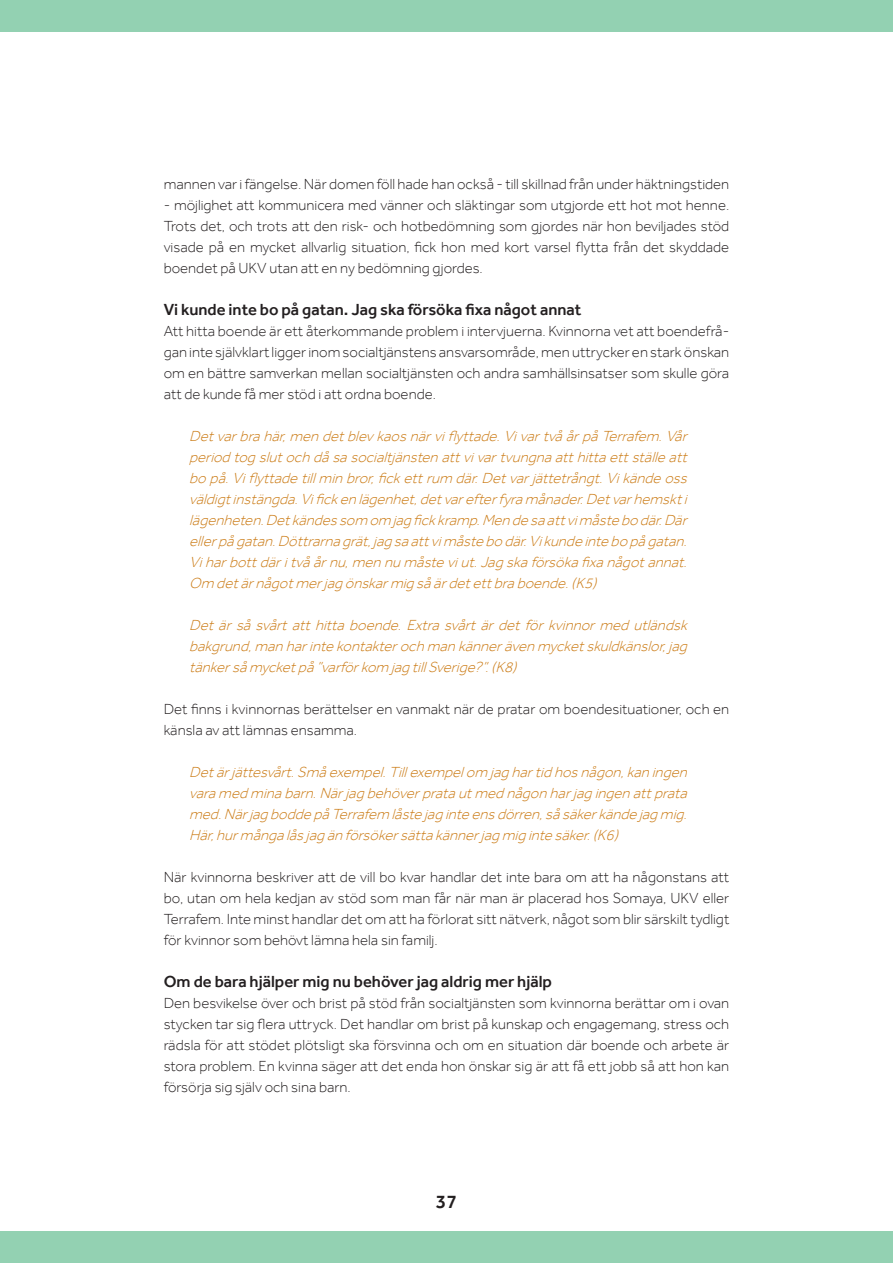
<style>
.page{position:relative;width:893px;height:1263px;background:#fff}
.page>*{position:absolute;margin:0;border:0;box-sizing:border-box;transform-origin:0 0}
.t1{font:500 19.5px "Effra";color:#231f20}
.t2{font:500 16.5px "Effra";color:#231f20}
.t3{font:300 15px/21px "Effra";color:#231f20;text-align:justify}
.t4{font:italic 300 15px/21px "Effra";color:#cb7b15;text-align:justify}
</style>
<div class="page">
<div style="left:0;top:0;width:893px;height:32px;background:#93d1b2"></div>
<div style="left:0;top:1231px;width:893px;height:32px;background:#93d1b2"></div>
<p class="t3" style="left:164px;top:173px;width:567px">mannen var i fängelse. När domen föll hade han också - till skillnad från under häktningstiden</p>
<p class="t3" style="left:164px;top:194px;width:567px">- möjlighet att kommunicera med vänner och släktingar som utgjorde ett hot mot henne.<br>Trots det, och trots att den risk- och hotbedömning som gjordes när hon beviljades stöd visade på en mycket allvarlig situation, fick hon med kort varsel flytta från det skyddade boendet på UKV utan att en ny bedömning gjordes.</p>
<p class="t2" style="left:164px;top:299px;width:419px">Vi kunde inte bo på gatan. Jag ska försöka fixa något annat</p>
<p class="t3" style="left:164px;top:320px;width:567px">Att hitta boende är ett återkommande problem i intervjuerna. Kvinnorna vet att boendefrå&shy;gan inte självklart ligger inom socialtjänstens ansvarsområde, men uttrycker en stark önskan om en bättre samverkan mellan socialtjänsten och andra samhällsinsatser som skulle göra att de kunde få mer stöd i att ordna boende.</p>
<p class="t4" style="left:189px;top:425px;width:507px">Detvarbrahär,mendetblevkaosnärviflyttade.VivartvåårpåTerrafem.Vår periodtogslutochdåsasocialtjänstenattvivartvungnaatthittaettställeatt bopå.Viflyttadetillminbror,fickettrumdär.Detvarjättetrångt.Vikändeoss väldigtinstängda.Vifickenlägenhet,detvarefterfyramånader.Detvarhemskti lägenheten.Detkändessomomjagfickkramp.Mendesaattvimåstebodär.Där ellerpågatan.Döttrarnagrät,jagsaattvimåstebodär.Vikundeintebopågatan.<br>Viharbottdäritvåårnu,mennumåsteviut.Jagskaförsökafixanågotannat.<br>Omdetärnågotmerjagönskarmigsåärdetettbraboende.(K5)</p>
<p class="t4" style="left:189px;top:614px;width:507px">Detärsåsvårtatthittaboende.Extrasvårtärdetförkvinnormedutländsk bakgrund,manharintekontakterochmankännerävenmycketskuldkänslor,jag tänkersåmycketpå”varförkomjagtillSverige?”.(K8)</p>
<p class="t3" style="left:164px;top:698px;width:567px">Det finns i kvinnornas berättelser en vanmakt när de pratar om boendesituationer, och en känsla av att lämnas ensamma.</p>
<p class="t4" style="left:189px;top:761px;width:507px">Detärjättesvårt.Småexempel.Tillexempelomjaghartidhosnågon,kaningen varamedminabarn.Närjagbehöverpratautmednågonharjagingenattprata med.NärjagboddepåTerrafemlåstejaginteensdörren,såsäkerkändejagmig.<br>Här,hurmångalåsjagänförsökersättakännerjagmigintesäker.(K6)</p>
<p class="t3" style="left:164px;top:866px;width:567px">När kvinnorna beskriver att de vill bo kvar handlar det inte bara om att ha någonstans att bo, utan om hela kedjan av stöd som man får när man är placerad hos Somaya, UKV eller Terrafem. Inte minst handlar det om att ha förlorat sitt nätverk, något som blir särskilt tydligt för kvinnor som behövt lämna hela sin familj.</p>
<p class="t2" style="left:164px;top:971px;width:390px">Om de bara hjälper mig nu behöver jag aldrig mer hjälp</p>
<p class="t3" style="left:164px;top:992px;width:567px">Den besvikelse över och brist på stöd från socialtjänsten som kvinnorna berättar om i ovan stycken tar sig flera uttryck. Det handlar om brist på kunskap och engagemang, stress och rädsla för att stödet plötsligt ska försvinna och om en situation där boende och arbete är stora problem. En kvinna säger att det enda hon önskar sig är att få ett jobb så att hon kan försörja sig själv och sina barn.</p>
<h1 class="t1" style="left:436px;top:1190px;width:23px">37</h1>
</div>
